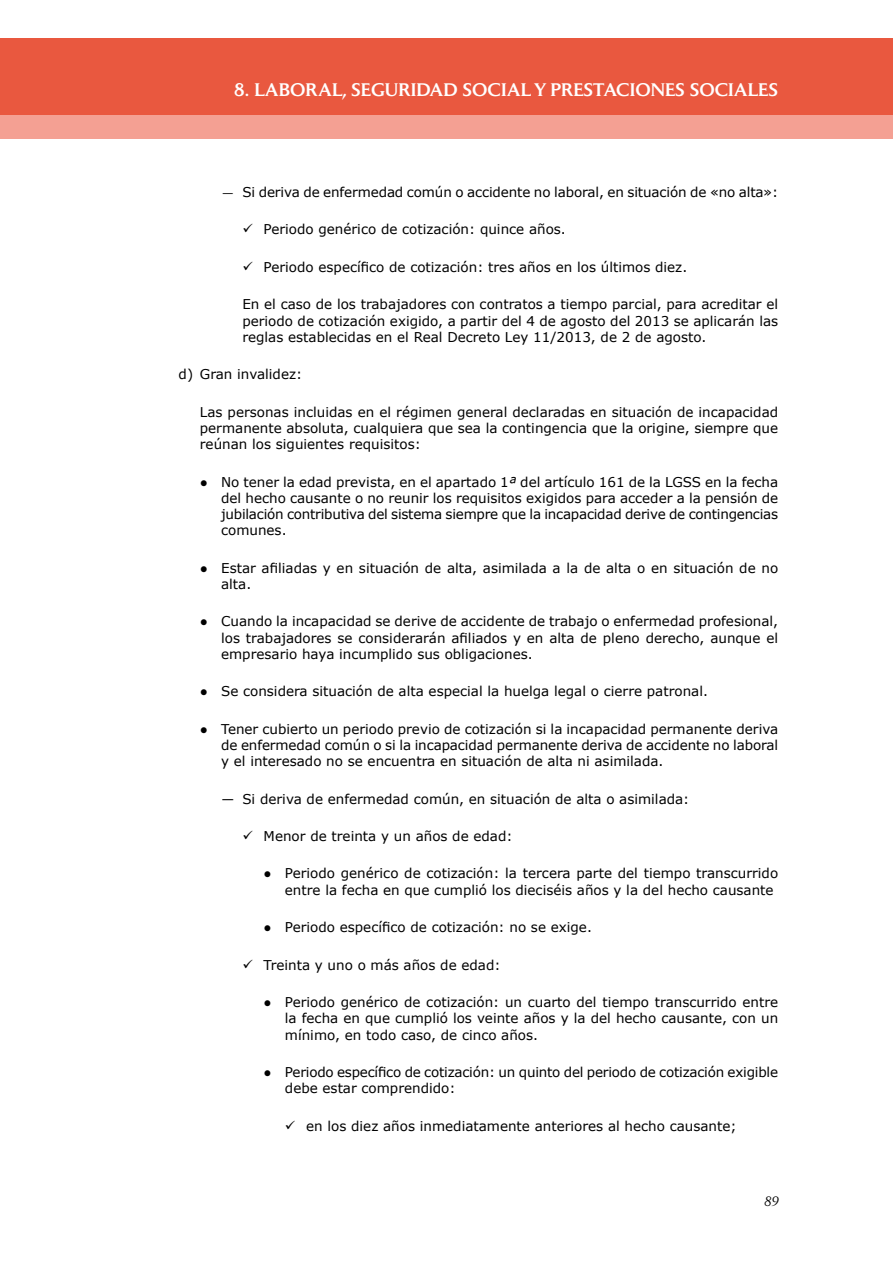
<style>
.page{position:relative;width:893px;height:1263px;background:#fff}
.page>*{position:absolute;margin:0;border:0;box-sizing:border-box;transform-origin:0 0}
.t1{font:500 18px "Daily News BQ";color:#fff}
.t2{font:13.5px/16.2px "Verdana";color:#000;text-align:justify}
.t3{font:italic 13.5px "Daily News BQ";color:#000}
.s1{font-family:"Palatino Linotype"}
.s2{font-style:italic}
</style>
<div class="page">
<div style="left:0;top:96px;width:893px;height:43px;background:#f4a093"></div>
<div style="left:0;top:38px;width:893px;height:77px;background:#e9583f"></div>
<h1 class="t1" style="left:234px;top:78px;width:545px">8. LABORAL, SEGURIDAD SOCIAL Y PRESTACIONES SOCIALES</h1>
<p class="t2" style="left:221px;top:184px;width:559px"><span class="s1">—</span> Si deriva de enfermedad común o accidente no laboral, en situación de «no alta»:</p>
<p class="t2" style="left:242px;top:221px;width:325px">✓ Periodo genérico de cotización: quince años.</p>
<p class="t2" style="left:242px;top:259px;width:446px">✓ Periodo específico de cotización: tres años en los últimos diez.</p>
<p class="t2" style="left:242px;top:296px;width:537px">En el caso de los trabajadores con contratos a tiempo parcial, para acreditar el periodo de cotización exigido, a partir del 4 de agosto del 2013 se aplicarán las reglas establecidas en el Real Decreto Ley 11/2013, de 2 de agosto.</p>
<p class="t2" style="left:179px;top:366px;width:125px">d) Gran invalidez:</p>
<p class="t2" style="left:200px;top:404px;width:580px">Las personas incluidas en el régimen general declaradas en situación de incapacidad permanente absoluta, cualquiera que sea la contingencia que la origine, siempre que reúnan los siguientes requisitos:</p>
<p class="t2" style="left:221px;top:473px;width:559px;text-indent:-21px"><span class="s2">●</span> No tener la edad prevista, en el apartado 1<span class="s2">ª</span> del artículo 161 de la LGSS en la fecha del hecho causante o no reunir los requisitos exigidos para acceder a la pensión de jubilación contributiva del sistema siempre que la incapacidad derive de contingencias comunes.</p>
<p class="t2" style="left:221px;top:559px;width:559px;text-indent:-21px"><span class="s2">●</span> Estar afiliadas y en situación de alta, asimilada a la de alta o en situación de no alta.</p>
<p class="t2" style="left:221px;top:613px;width:559px;text-indent:-21px"><span class="s2">●</span> Cuando la incapacidad se derive de accidente de trabajo o enfermedad profesional, los trabajadores se considerarán afiliados y en alta de pleno derecho, aunque el empresario haya incumplido sus obligaciones.</p>
<p class="t2" style="left:200px;top:683px;width:510px"><span class="s2">●</span> Se considera situación de alta especial la huelga legal o cierre patronal.</p>
<p class="t2" style="left:221px;top:720px;width:559px;text-indent:-21px"><span class="s2">●</span> Tener cubierto un periodo previo de cotización si la incapacidad permanente deriva de enfermedad común o si la incapacidad permanente deriva de accidente no laboral y el interesado no se encuentra en situación de alta ni asimilada.</p>
<p class="t2" style="left:221px;top:790px;width:470px">― Si deriva de enfermedad común, en situación de alta o asimilada:</p>
<p class="t2" style="left:242px;top:828px;width:272px">✓ Menor de treinta y un años de edad:</p>
<p class="t2" style="left:285px;top:865px;width:495px;text-indent:-21px"><span class="s2">●</span> Periodo genérico de cotización: la tercera parte del tiempo transcurrido entre la fecha en que cumplió los dieciséis años y la del hecho causante</p>
<p class="t2" style="left:264px;top:919px;width:330px"><span class="s2">●</span> Periodo específico de cotización: no se exige.</p>
<p class="t2" style="left:242px;top:956px;width:260px">✓ Treinta y uno o más años de edad:</p>
<p class="t2" style="left:285px;top:994px;width:495px;text-indent:-21px"><span class="s2">●</span> Periodo genérico de cotización: un cuarto del tiempo transcurrido entre la fecha en que cumplió los veinte años y la del hecho causante, con un mínimo, en todo caso, de cinco años.</p>
<p class="t2" style="left:285px;top:1064px;width:495px;text-indent:-21px"><span class="s2">●</span> Periodo específico de cotización: un quinto del periodo de cotización exigible debe estar comprendido:</p>
<p class="t2" style="left:285px;top:1117px;width:453px">✓ en los diez años inmediatamente anteriores al hecho causante;</p>
<p class="t3" style="left:764px;top:1193px;width:17px">89</p>
</div>
